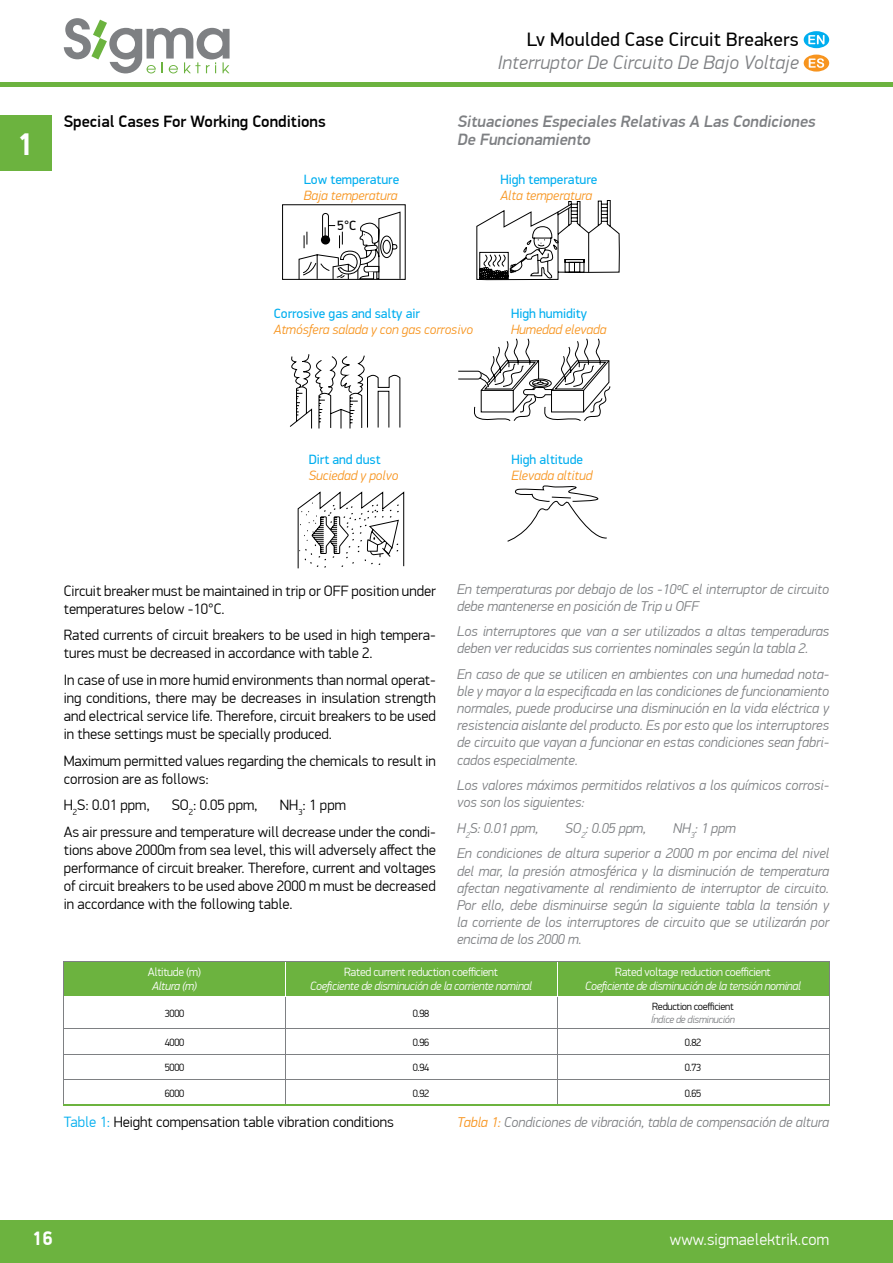
<style>
.page{position:relative;width:893px;height:1263px;background:#fff}
.page>*{position:absolute;margin:0;border:0;box-sizing:border-box;transform-origin:0 0}
.t1{font:700 31.5px "PF Din Display Pro";color:#fff}
.t2{font:italic 300 19.5px "PF Din Display Pro";letter-spacing:.01em;color:#7e8083}
.t3{font:19.5px "PF Din Display Pro";letter-spacing:.01em;color:#000}
.t4{font:700 19.5px "PF Din Display Pro";color:#fff}
.t5{font:italic 500 16.5px/18px "PF Din Display Pro";color:#7e8083}
.t6{font:500 16.5px "PF Din Display Pro";color:#000}
.t7{font:300 16.5px "PF Din Display Pro";letter-spacing:.01em;color:#fff}
.t8{font:300 15px/18px "PF Din Display Pro";color:#000}
.t9{font:italic 300 14.25px/17.1px "PF Din Display Pro";color:#7e8083}
.t10{font:italic 300 13.5px "PF Din Display Pro";color:#f7941e}
.t11{font:13.5px "PF Din Display Pro";color:#00aeef}
.t12{font:13.5px "PF Din Display Pro";color:#000}
.t13{font:italic 300 12px "PF Din Display Pro";letter-spacing:-.025em;color:#fff}
.t14{font:300 12px "PF Din Display Pro";letter-spacing:-.025em;color:#fff}
.t15{font:300 10.5px "PF Din Display Pro";letter-spacing:-.025em;color:#000}
.t16{font:italic 300 10.5px "PF Din Display Pro";letter-spacing:-.025em;color:#7e8083}
.s1{color:#00aeef}
.s2{color:#f7941e}
</style>
<div class="page">
<div style="left:0;top:82px;width:893px;height:5px;background:#6cb33f"></div>
<div style="left:0;top:115px;width:51px;height:55px;background:#6cb33f"></div>
<svg style="left:64px;top:18px;width:166px;height:55px"></svg>
<div style="left:0;top:1220px;width:893px;height:43px;background:#6cb33f"></div>
<svg style="left:804px;top:31px;width:25px;height:17px"></svg>
<svg style="left:808px;top:35px;width:16px;height:9px"></svg>
<div style="left:804px;top:55px;width:25px;height:17px;background:#f7941e;border-radius:50%"></div>
<svg style="left:809px;top:58px;width:15px;height:10px"></svg>
<svg style="left:289px;top:354px;width:111px;height:75px"></svg>
<svg style="left:298px;top:491px;width:106px;height:77px"></svg>
<div style="left:282px;top:205px;width:123px;height:75px;border:1px solid #000"></div>
<svg style="left:299px;top:212px;width:101px;height:68px"></svg>
<svg style="left:476px;top:200px;width:143px;height:81px"></svg>
<svg style="left:507px;top:485px;width:100px;height:57px"></svg>
<svg style="left:458px;top:338px;width:152px;height:83px"></svg>
<div style="left:65px;top:962px;width:764px;height:34px;background:#6cb33f"></div>
<hr style="left:285px;top:997px;width:1px;height:32px;background:#7e8083">
<hr style="left:557px;top:997px;width:1px;height:32px;background:#7e8083">
<svg style="left:285px;top:1030px;width:1px;height:75px"></svg>
<svg style="left:557px;top:1030px;width:1px;height:75px"></svg>
<hr style="left:64px;top:1029px;width:221px;height:1px;background:#7e8083">
<hr style="left:285px;top:1029px;width:272px;height:1px;background:#7e8083">
<hr style="left:557px;top:1029px;width:272px;height:1px;background:#7e8083">
<hr style="left:64px;top:1054px;width:221px;height:1px;background:#7e8083">
<hr style="left:285px;top:1054px;width:272px;height:1px;background:#7e8083">
<hr style="left:557px;top:1054px;width:272px;height:1px;background:#7e8083">
<hr style="left:64px;top:1080px;width:221px;height:1px;background:#7e8083">
<hr style="left:285px;top:1080px;width:272px;height:1px;background:#7e8083">
<hr style="left:557px;top:1080px;width:272px;height:1px;background:#7e8083">
<hr style="left:285px;top:961px;width:1px;height:35px;background:#fff">
<hr style="left:557px;top:961px;width:1px;height:35px;background:#fff">
<hr style="left:64px;top:961px;width:221px;height:1px;background:#7e8083">
<hr style="left:64px;top:961px;width:1px;height:35px;background:#7e8083">
<hr style="left:285px;top:961px;width:272px;height:1px;background:#7e8083">
<hr style="left:557px;top:961px;width:272px;height:1px;background:#7e8083">
<hr style="left:829px;top:961px;width:1px;height:35px;background:#7e8083">
<hr style="left:64px;top:996px;width:1px;height:33px;background:#7e8083">
<hr style="left:829px;top:996px;width:1px;height:33px;background:#7e8083">
<svg style="left:829px;top:1029px;width:1px;height:76px"></svg>
<hr style="left:64px;top:1105px;width:221px;height:1px;background:#6cb33f">
<hr style="left:285px;top:1105px;width:272px;height:1px;background:#6cb33f">
<hr style="left:557px;top:1105px;width:272px;height:1px;background:#6cb33f">
<h1 class="t1" style="left:17px;top:125px;width:18px">1</h1>
<p class="t6" style="left:64px;top:112px;width:263px">Special Cases For Working Conditions</p>
<p class="t11" style="left:304px;top:171px;width:97px">Low temperature</p>
<p class="t10" style="left:304px;top:188px;width:95px">Baja temperatura</p>
<p class="t12" style="left:337px;top:217px;width:21px">5°C</p>
<h2 class="t3" style="left:527px;top:28px;width:273px">Lv Moulded Case Circuit Breakers</h2>
<h2 class="t2" style="left:498px;top:52px;width:303px">Interruptor De Circuito De Bajo Voltaje</h2>
<p class="t5" style="left:457px;top:113px;width:363px">Situaciones Especiales Relativas A Las Condiciones<br>De Funcionamiento</p>
<p class="t11" style="left:500px;top:171px;width:98px">High temperature</p>
<p class="t10" style="left:500px;top:188px;width:93px">Alta temperatura</p>
<p class="t11" style="left:274px;top:305px;width:148px">Corrosive gas and salty air</p>
<p class="t10" style="left:274px;top:321px;width:201px">Atmósfera salada y con gas corrosivo</p>
<p class="t11" style="left:511px;top:305px;width:77px">High humidity</p>
<p class="t10" style="left:511px;top:321px;width:97px">Humedad elevada</p>
<p class="t11" style="left:309px;top:451px;width:73px">Dirt and dust</p>
<p class="t10" style="left:309px;top:468px;width:91px">Suciedad y polvo</p>
<p class="t11" style="left:511px;top:451px;width:73px">High altitude</p>
<p class="t10" style="left:511px;top:468px;width:82px">Elevada altitud</p>
<p class="t8" style="left:64px;top:582px;width:374px">Circuit breaker must be maintained in trip or OFF position under temperatures below -10°C.</p>
<p class="t8" style="left:64px;top:627px;width:374px">Rated currents of circuit breakers to be used in high tempera&shy;tures must be decreased in accordance with table 2.</p>
<p class="t8" style="left:64px;top:671px;width:374px;text-align:justify">In case of use in more humid environments than normal operat&shy;ing conditions, there may be decreases in insulation strength and electrical service life. Therefore, circuit breakers to be used in these settings must be specially produced.</p>
<p class="t8" style="left:64px;top:752px;width:374px">Maximum permitted values regarding the chemicals to result in corrosion are as follows:</p>
<p class="t8" style="left:64px;top:796px;width:87px">H<sub>2</sub>S: 0.01 ppm,</p>
<p class="t8" style="left:172px;top:796px;width:87px">SO<sub>2</sub>: 0.05 ppm,</p>
<p class="t8" style="left:64px;top:792px;width:374px;line-height:26.5px;text-indent:216px">NH<sub>3</sub>: 1 ppm<br>As air pressure and temperature will decrease under the condi-</p>
<p class="t8" style="left:64px;top:841px;width:374px;text-align:justify">tions above 2000m from sea level, this will adversely affect the performance of circuit breaker. Therefore, current and voltages of circuit breakers to be used above 2000 m must be decreased in accordance with the following table.</p>
<p class="t9" style="left:457px;top:580px;width:374px">En temperaturas por debajo de los -10ºC el interruptor de circuito debe mantenerse en posición de Trip u OFF</p>
<p class="t9" style="left:457px;top:623px;width:374px">Los interruptores que van a ser utilizados a altas temperaduras deben ver reducidas sus corrientes nominales según la tabla 2.</p>
<p class="t9" style="left:457px;top:666px;width:374px;text-align:justify">En caso de que se utilicen en ambientes con una humedad nota&shy;ble y mayor a la especificada en las condiciones de funcionamiento normales, puede producirse una disminución en la vida eléctrica y resistencia aislante del producto. Es por esto que los interruptores de circuito que vayan a funcionar en estas condiciones sean fabri&shy;cados especialmente.</p>
<p class="t9" style="left:457px;top:777px;width:374px">Los valores máximos permitidos relativos a los químicos corrosi&shy;vos son los siguientes:</p>
<p class="t9" style="left:457px;top:819px;width:83px">H<sub>2</sub>S: 0.01 ppm,</p>
<p class="t9" style="left:565px;top:819px;width:83px">SO<sub>2</sub>: 0.05 ppm,</p>
<p class="t9" style="left:457px;top:815px;width:374px;line-height:25.7px;text-indent:216px">NH<sub>3</sub>: 1 ppm<br>En condiciones de altura superior a 2000 m por encima del nivel</p>
<p class="t9" style="left:457px;top:862px;width:374px;text-align:justify">del mar, la presión atmosférica y la disminución de temperatura afectan negativamente al rendimiento de interruptor de circuito.<br>Por ello, debe disminuirse según la siguiente tabla la tensión y la corriente de los interruptores de circuito que se utilizarán por encima de los 2000 m.</p>
<p class="t14" style="left:148px;top:965px;width:55px">Altitude (m)</p>
<p class="t13" style="left:152px;top:979px;width:46px">Altura (m)</p>
<p class="t14" style="left:344px;top:965px;width:155px">Rated current reduction coefficient</p>
<p class="t13" style="left:310px;top:979px;width:223px">Coeficiente de disminución de la corriente nominal</p>
<p class="t15" style="left:165px;top:1007px;width:21px">3000</p>
<p class="t15" style="left:413px;top:1007px;width:18px">0.98</p>
<p class="t14" style="left:615px;top:965px;width:157px">Rated voltage reduction coefficient</p>
<p class="t13" style="left:585px;top:979px;width:217px">Coeficiente de disminución de la tensión nominal</p>
<p class="t15" style="left:652px;top:1001px;width:83px">Reduction coefficient</p>
<p class="t16" style="left:651px;top:1013px;width:85px">Índice de disminución</p>
<p class="t15" style="left:165px;top:1036px;width:21px">4000</p>
<p class="t15" style="left:413px;top:1036px;width:18px">0.96</p>
<p class="t15" style="left:685px;top:1036px;width:18px">0.82</p>
<p class="t15" style="left:165px;top:1061px;width:21px">5000</p>
<p class="t15" style="left:413px;top:1061px;width:18px">0.94</p>
<p class="t15" style="left:685px;top:1061px;width:18px">0.73</p>
<p class="t15" style="left:165px;top:1087px;width:21px">6000</p>
<p class="t15" style="left:413px;top:1087px;width:18px">0.92</p>
<p class="t15" style="left:685px;top:1087px;width:18px">0.65</p>
<p class="t8" style="left:64px;top:1113px;width:332px"><span class="s1">Table 1:</span> Height compensation table vibration conditions</p>
<p class="t9" style="left:457px;top:1114px;width:373px"><span class="s2">Tabla 1:</span> Condiciones de vibración, tabla de compensación de altura</p>
<h2 class="t4" style="left:32px;top:1227px;width:23px">16</h2>
<p class="t7" style="left:670px;top:1230px;width:161px">www.sigmaelektrik.com</p>
</div>
